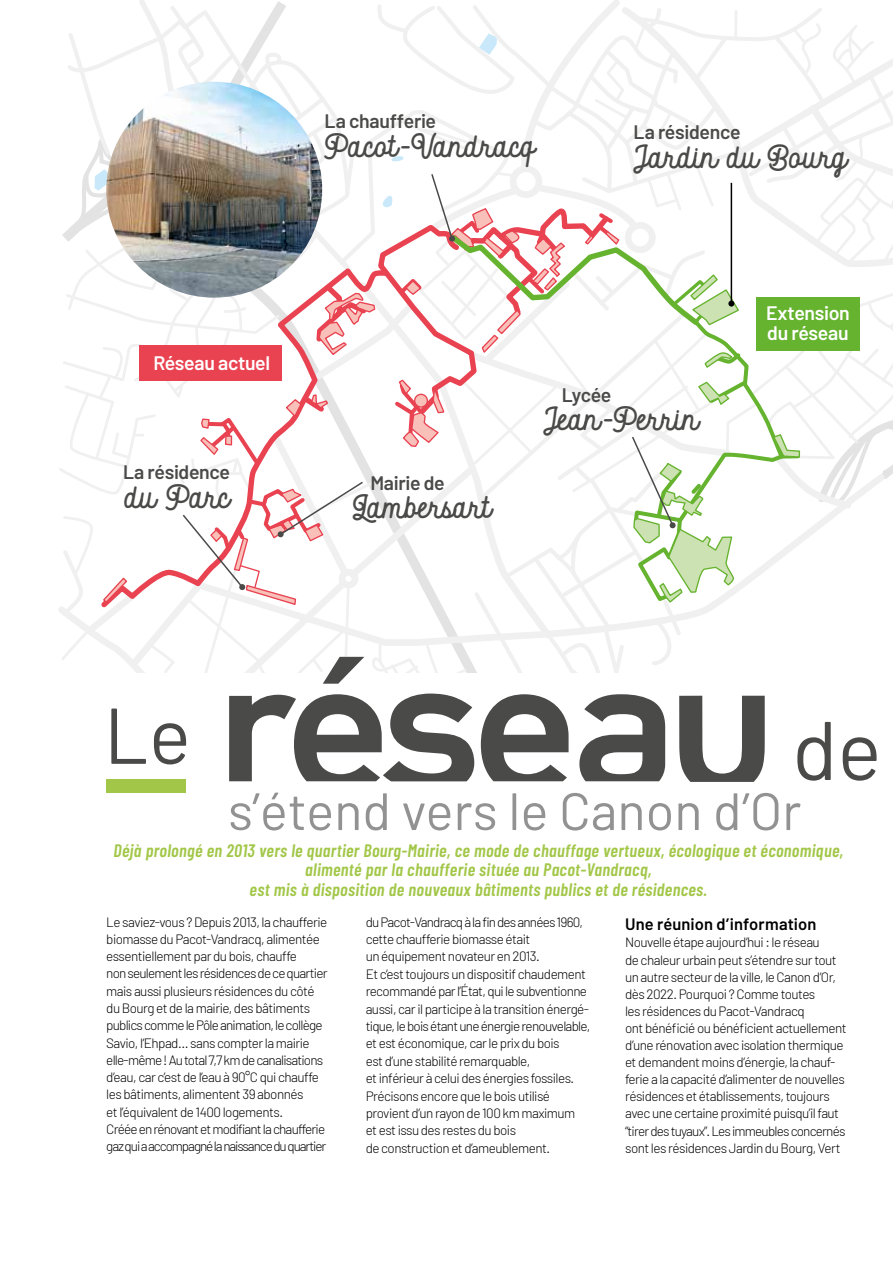
<style>
.page{position:relative;width:893px;height:1263px;background:#fff}
.page>*{position:absolute;margin:0;border:0;box-sizing:border-box;transform-origin:0 0}
.t1{font:700 183.9px "DINCUT";letter-spacing:-.045em;color:#4a4a49}
.t2{font:78.9px "Barlow";color:#4a4a49}
.t3{font:52.5px "Barlow";color:#929292}
.t4{font:30.75px "Autoguardf 7";letter-spacing:-.005em;color:#4a4a49}
.t5{font:600 19.5px "Barlow";letter-spacing:-.015em;color:#4a4a49}
.t6{font:600 19.5px/19.5px "Barlow";letter-spacing:-.015em;color:#fff}
.t7{font:italic 600 18px/19.5px "Barlow Condensed";letter-spacing:.02em;color:#a2c748;text-align:center}
.t8{font:600 16.5px "Barlow";letter-spacing:.005em;color:#000}
.t9{font:300 13.5px/17.2px "Barlow";letter-spacing:-.04em;color:#000}
.s1{font-family:"Barlow";font-weight:400;font-size:82.95px}
</style>
<div class="page">
<div style="left:107px;top:779px;width:79px;height:14px;background:#a2c748"></div>
<svg style="left:58px;top:0;width:835px;height:673px"></svg>
<div style="left:139px;top:346px;width:143px;height:35px;background:#e94250"></div>
<div style="left:756px;top:297px;width:104px;height:54px;background:#65b32e"></div>
<h3 class="t6" style="left:153px;top:353px;width:118px">Réseau actuel</h3>
<h3 class="t5" style="left:325px;top:109px;width:113px">La chaufferie</h3>
<h3 class="t4" style="left:325px;top:126px;width:212px">Pacot-Vandracq</h3>
<h3 class="t5" style="left:634px;top:120px;width:109px">La résidence</h3>
<h3 class="t4" style="left:634px;top:138px;width:215px">Jardin du Bourg</h3>
<h3 class="t6" style="left:766px;top:303px;width:85px">Extension du réseau</h3>
<h3 class="t5" style="left:562px;top:383px;width:51px">Lycée</h3>
<h3 class="t4" style="left:543px;top:400px;width:157px">Jean-Perrin</h3>
<h3 class="t5" style="left:123px;top:460px;width:109px">La résidence</h3>
<h3 class="t4" style="left:125px;top:478px;width:107px">du Parc</h3>
<h3 class="t4" style="left:352px;top:488px;width:141px">Lambersart</h3>
<h3 class="t5" style="left:370px;top:471px;width:76px">Mairie de</h3>
<h2 class="t2" style="left:104px;top:686px;width:89px">Le</h2>
<h1 class="t1" style="left:217px;top:597px;width:666px">réseau <span class="s1">de</span></h1>
<h3 class="t3" style="left:228px;top:779px;width:575px">s’étend vers le Canon d’Or</h3>
<h3 class="t7" style="left:114px;top:839px;width:731px">Déjà prolongé en 2013 vers le quartier Bourg-Mairie, ce mode de chauffage vertueux, écologique et économique, alimenté par la chaufferie située au Pacot-Vandracq,<br>est mis à disposition de nouveaux bâtiments publics et de résidences.</h3>
<p class="t9" style="left:366px;top:913px;width:226px">du Pacot-Vandracq à la fin des années 1960, cette chaufferie biomasse était<br>un équipement novateur en 2013.<br>Et c’est toujours un dispositif chaudement recommandé par l’État, qui le subventionne aussi, car il participe à la transition énergé&shy;tique, le bois étant une énergie renouvelable, et est économique, car le prix du bois<br>est d’une stabilité remarquable,<br>et inférieur à celui des énergies fossiles.<br>Précisons encore que le bois utilisé provient d’un rayon de 100 km maximum<br>et est issu des restes du bois<br>de construction et d’ameublement.</p>
<p class="t8" style="left:625px;top:913px;width:193px">Une réunion d’information</p>
<p class="t9" style="left:106px;top:913px;width:223px">Le saviez-vous ? Depuis 2013, la chaufferie biomasse du Pacot-Vandracq, alimentée essentiellement par du bois, chauffe<br>non seulement les résidences de ce quartier mais aussi plusieurs résidences du côté du Bourg et de la mairie, des bâtiments publics comme le Pôle animation, le collège Savio, l’Ehpad… sans compter la mairie elle-même ! Au total 7,7 km de canalisations d’eau, car c’est de l’eau à 90°C qui chauffe les bâtiments, alimentent 39 abonnés<br>et l’équivalent de 1400 logements.<br>Créée en rénovant et modifiant la chaufferie gaz qui a accompagné la naissance du quartier</p>
<p class="t9" style="left:625px;top:933px;width:223px">Nouvelle étape aujourd’hui : le réseau<br>de chaleur urbain peut s’étendre sur tout un autre secteur de la ville, le Canon d’Or, dès 2022. Pourquoi ? Comme toutes<br>les résidences du Pacot-Vandracq<br>ont bénéficié ou bénéficient actuellement d’une rénovation avec isolation thermique et demandent moins d’énergie, la chauf&shy;ferie a la capacité d’alimenter de nouvelles résidences et établissements, toujours avec une certaine proximité puisqu’il faut “tirer des tuyaux”. Les immeubles concernés sont les résidences Jardin du Bourg, Vert</p>
</div>
